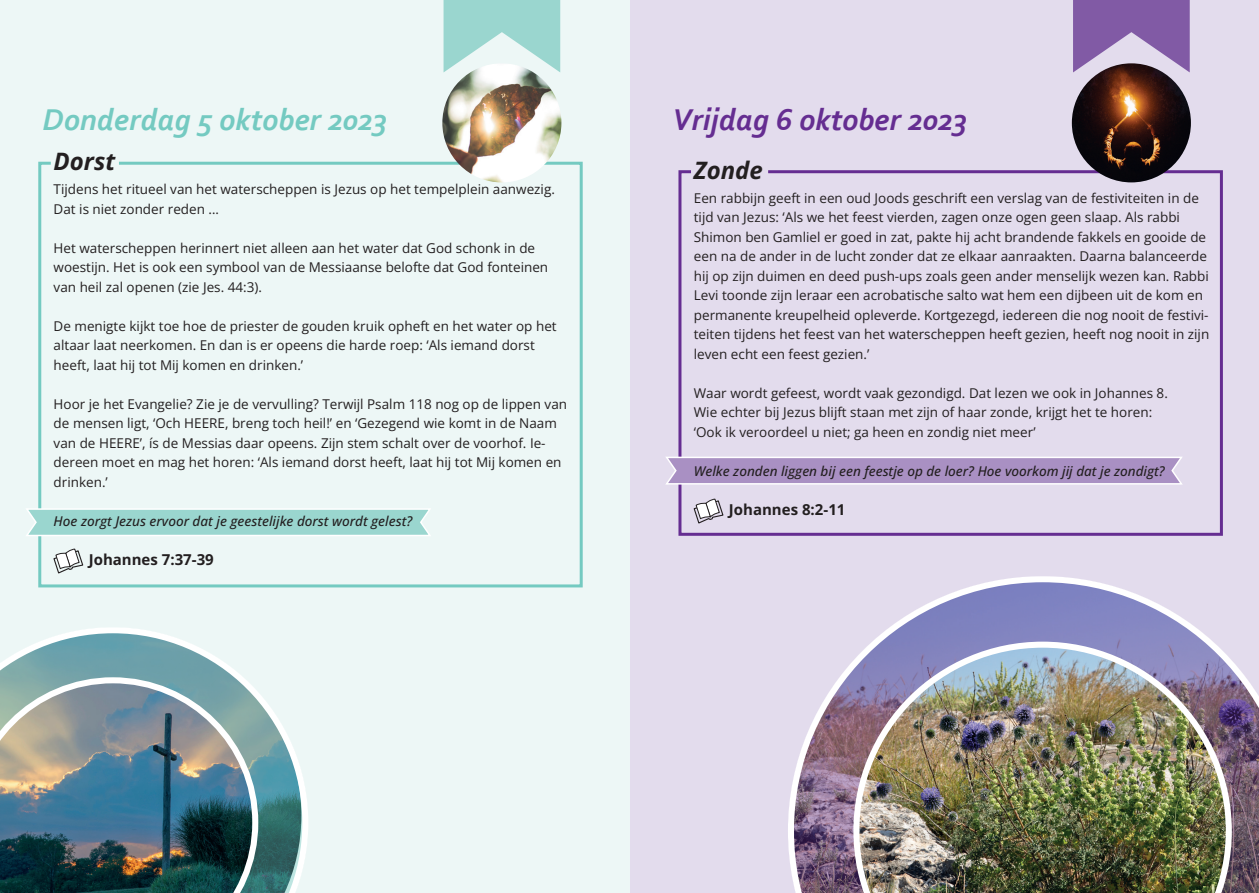
<style>
.page{position:relative;width:1259px;height:893px;background:#fff}
.page>*{position:absolute;margin:0;border:0;box-sizing:border-box;transform-origin:0 0}
.t1{font:italic 700 31.5px "Corbel";color:#74cac1}
.t2{font:italic 700 31.5px "Corbel";color:#652d91}
.t3{font:italic 700 24px "Open Sans";color:#231f20}
.t4{font:700 15px "Open Sans";color:#231f20}
.t5{font:13.5px/19.5px "Open Sans";color:#231f20}
.t6{font:italic 500 13.5px "Open Sans";color:#231f20}
</style>
<div class="page">
<div style="left:629px;top:0;width:630px;height:893px;background:#e3dced"></div>
<div style="left:0;top:0;width:629px;height:893px;background:#edf7f6"></div>
<svg style="left:38px;top:160px;width:545px;height:428px"></svg>
<svg style="left:53px;top:548px;width:31px;height:26px"></svg>
<svg style="left:26px;top:507px;width:407px;height:30px"></svg>
<svg style="left:678px;top:169px;width:545px;height:367px"></svg>
<svg style="left:693px;top:498px;width:31px;height:26px"></svg>
<svg style="left:665px;top:455px;width:519px;height:30px;background:#b7a2cc"></svg>
<img style="left:1071px;top:63px;width:120px;height:119px;border-radius:60px">
<svg style="left:1073px;top:0;width:116px;height:72px"></svg>
<img style="left:442px;top:63px;width:119px;height:119px;border-radius:60px">
<svg style="left:443px;top:0;width:117px;height:72px"></svg>
<img style="left:0;top:628px;width:308px;height:265px">
<img style="left:788px;top:576px;width:471px;height:317px">
<h1 class="t1" style="left:43px;top:100px;width:346px">Donderdag 5 oktober 2023</h1>
<h1 class="t2" style="left:672px;top:100px;width:297px">Vrijdag 6 oktober 2023</h1>
<h2 class="t3" style="left:694px;top:153px;width:71px">Zonde</h2>
<p class="t5" style="left:694px;top:188px;width:517px">Een rabbijn geeft in een oud Joods geschrift een verslag van de festiviteiten in de tijd van Jezus: ‘Als we het feest vierden, zagen onze ogen geen slaap. Als rabbi Shimon ben Gamliel er goed in zat, pakte hij acht brandende fakkels en gooide de een na de ander in de lucht zonder dat ze elkaar aanraakten. Daarna balanceerde hij op zijn duimen en deed push-ups zoals geen ander menselijk wezen kan. Rabbi Levi toonde zijn leraar een acrobatische salto wat hem een dijbeen uit de kom en permanente kreupelheid opleverde. Kortgezegd, iedereen die nog nooit de festivi&shy;teiten tijdens het feest van het waterscheppen heeft gezien, heeft nog nooit in zijn leven echt een feest gezien.’</p>
<p class="t5" style="left:694px;top:383px;width:475px">Waar wordt gefeest, wordt vaak gezondigd. Dat lezen we ook in Johannes 8.<br>Wie echter bij Jezus blijft staan met zijn of haar zonde, krijgt het te horen: ‘Ook ik veroordeel u niet; ga heen en zondig niet meer’</p>
<p class="t6" style="left:694px;top:461px;width:472px">Welke zonden liggen bij een feestje op de loer? Hoe voorkom jij dat je zondigt?</p>
<p class="t4" style="left:729px;top:499px;width:118px">Johannes 8:2-11</p>
<h2 class="t3" style="left:54px;top:145px;width:63px">Dorst</h2>
<p class="t5" style="left:54px;top:179px;width:503px">Tijdens het ritueel van het waterscheppen is Jezus op het tempelplein aanwezig.<br>Dat is niet zonder reden …</p>
<p class="t5" style="left:54px;top:238px;width:496px">Het waterscheppen herinnert niet alleen aan het water dat God schonk in de woestijn. Het is ook een symbool van de Messiaanse belofte dat God fonteinen van heil zal openen (zie Jes. 44:3).</p>
<p class="t5" style="left:54px;top:316px;width:504px">De menigte kijkt toe hoe de priester de gouden kruik opheft en het water op het altaar laat neerkomen. En dan is er opeens die harde roep: ‘Als iemand dorst heeft, laat hij tot Mij komen en drinken.’</p>
<p class="t5" style="left:54px;top:394px;width:515px">Hoor je het Evangelie? Zie je de vervulling? Terwijl Psalm 118 nog op de lippen van de mensen ligt, ‘Och HEERE, breng toch heil!’ en ‘Gezegend wie komt in de Naam van de HEERE’, ís de Messias daar opeens. Zijn stem schalt over de voorhof. Ie&shy;dereen moet en mag het horen: ‘Als iemand dorst heeft, laat hij tot Mij komen en drinken.’</p>
<p class="t6" style="left:54px;top:511px;width:360px">Hoe zorgt Jezus ervoor dat je geestelijke dorst wordt gelest?</p>
<p class="t4" style="left:89px;top:549px;width:127px">Johannes 7:37-39</p>
</div>
